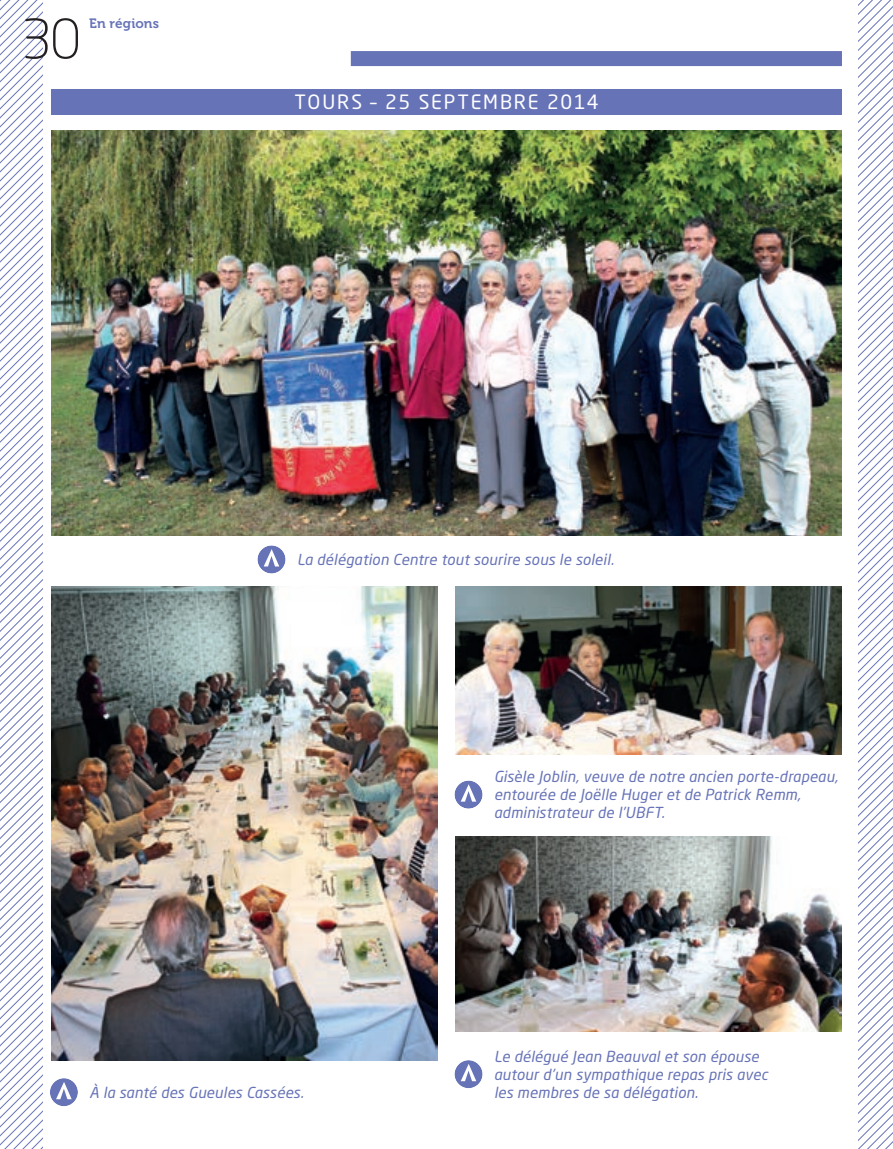
<style>
.page{position:relative;width:893px;height:1149px;background:#fff}
.page>*{position:absolute;margin:0;border:0;box-sizing:border-box;transform-origin:0 0}
.t1{font:300 54px "Neo Sans Pro";color:#231f20}
._01_Titre5_cartouche{font:19.5px "Neo Sans Pro";letter-spacing:.095em;color:#fff}
._10_LEGENDE_2_Puce{font:italic 15px/18px "Neo Sans Pro";letter-spacing:.01em;color:#6773b7}
.t2{font:13.5px "Museo 700";letter-spacing:.01em;color:#6773b7}
</style>
<div class="page">
<svg style="left:0;top:0;width:43px;height:1148px"></svg>
<svg style="left:859px;top:0;width:34px;height:1148px"></svg>
<img style="left:51px;top:586px;width:386px;height:474px">
<img style="left:455px;top:836px;width:387px;height:195px">
<img style="left:455px;top:586px;width:387px;height:168px">
<svg style="left:50px;top:1078px;width:28px;height:27px"></svg>
<svg style="left:454px;top:1060px;width:29px;height:27px"></svg>
<svg style="left:454px;top:780px;width:29px;height:28px"></svg>
<img style="left:51px;top:130px;width:791px;height:405px">
<svg style="left:257px;top:545px;width:29px;height:28px"></svg>
<div style="left:351px;top:51px;width:491px;height:15px;background:#6773b7"></div>
<div style="left:51px;top:89px;width:791px;height:25px;background:#6773b7"></div>
<h1 class="t1" style="left:21px;top:7px;width:62px">30</h1>
<p class="t2" style="left:89px;top:16px;width:71px">En régions</p>
<p class="_01_Titre5_cartouche" style="left:295px;top:90px;width:305px">TOURS – 25 SEPTEMBRE 2014</p>
<p class="_10_LEGENDE_2_Puce" style="left:297px;top:550px;width:318px">La délégation Centre tout sourire sous le soleil.</p>
<p class="_10_LEGENDE_2_Puce" style="left:89px;top:1082px;width:216px">À la santé des Gueules Cassées.</p>
<p class="_10_LEGENDE_2_Puce" style="left:494px;top:767px;width:345px">Gisèle Joblin, veuve de notre ancien porte‑drapeau, entourée de Joëlle Huger et de Patrick Remm, administrateur de l’UBFT.</p>
<p class="_10_LEGENDE_2_Puce" style="left:494px;top:1046px;width:275px">Le délégué Jean Beauval et son épouse autour d’un sympathique repas pris avec les membres de sa délégation.</p>
</div>
